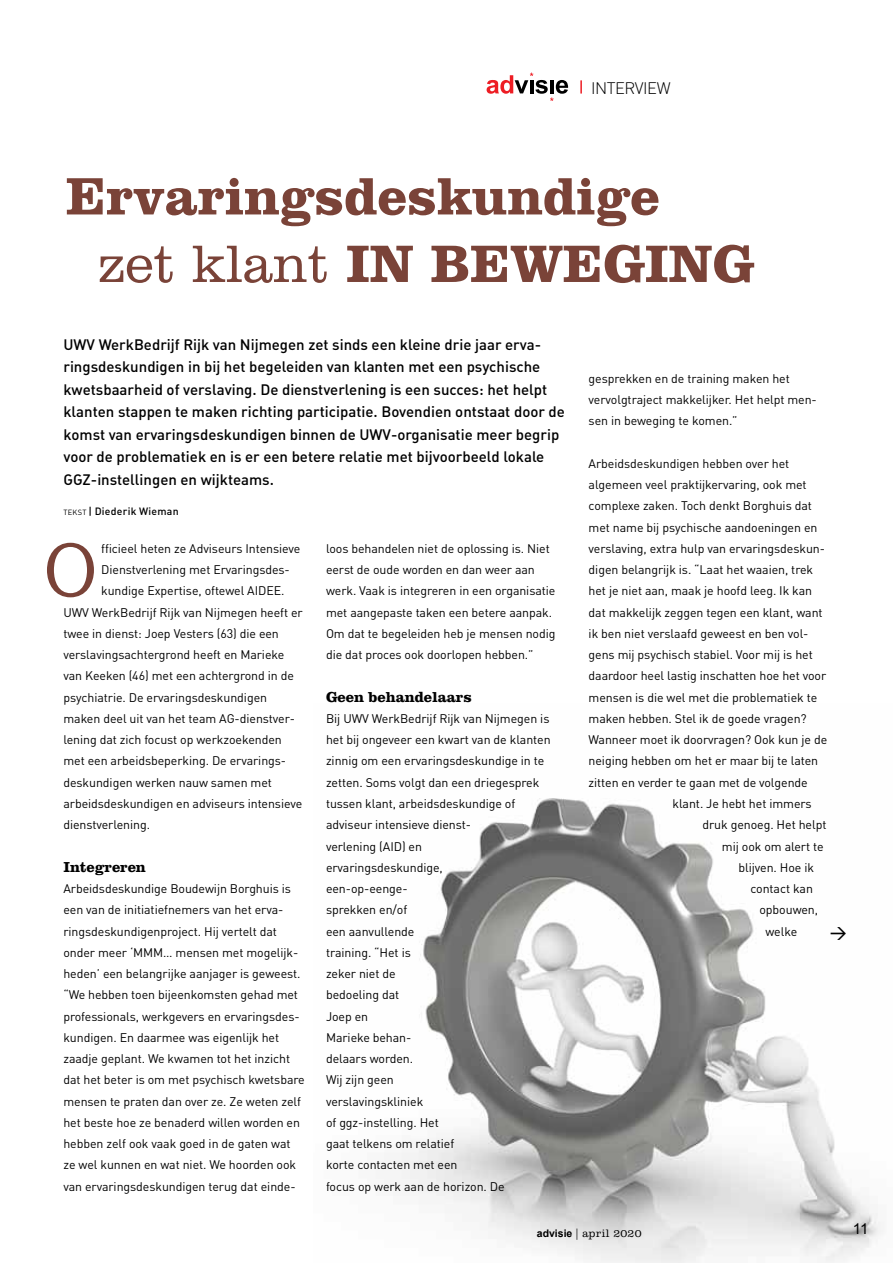
<style>
.page{position:relative;width:893px;height:1263px;background:#fff}
.page>*{position:absolute;margin:0;border:0;box-sizing:border-box;transform-origin:0 0}
.t1{font:300 77.55px "Clarendon LT Std";color:#7a4338;scale:.84 1}
.t2{font:700 54px/67.5px "Clarendon BT";letter-spacing:-.005em;color:#7a4338}
.t3{font:300 16.5px "DIN";color:#000}
.t4{font:16.5px "DIN Medium Alternate";color:#000}
.t5{font:15px/22.5px "DIN Medium Alternate";color:#000}
.t6{font:700 15px "Clarendon LT Std";letter-spacing:-.005em;color:#000}
.t7{font:15px "Arial";color:#000}
.t8{font:12.3px/21.3px "DIN";letter-spacing:-.005em;color:#000}
.t9{font:300 11.25px "Clarendon LT Std";letter-spacing:.02em;color:#000}
.t10{font:10.5px "DIN Medium Alternate";letter-spacing:.02em;color:#000}
.s1{font-weight:300}
.s2{font-family:"DIN";font-size:7.5px}
.s3{font-family:"Arial";font-weight:700;font-size:10.5px}
</style>
<div class="page">
<img style="left:401px;top:798px;width:482px;height:465px">
<svg style="left:487px;top:73px;width:81px;height:28px"></svg>
<svg style="left:580px;top:80px;width:2px;height:14px"></svg>
<h3 class="t3" style="left:591px;top:78px;width:79px">I NTERVIEW</h3>
<h2 class="t2" style="left:98px;top:161px;width:658px;text-indent:-33px">Ervaringsdeskundige<br><span class="s1">zet klant</span> in bewe ging</h2>
<p class="t5" style="left:63px;top:333px;width:503px">UWV WerkBedrijf Rijk van Nijmegen zet sinds een kleine drie jaar erva&shy;ringsdeskundigen in bij het begeleiden van klanten met een psychische kwetsbaarheid of verslaving. De dienstverlening is een succes: het helpt klanten stappen te maken richting participatie. Bovendien ontstaat door de komst van ervaringsdeskundigen binnen de UWV-organisatie meer begrip voor de problematiek en is er een betere relatie met bijvoorbeeld lokale GGZ-instellingen en wijkteams.</p>
<p class="t10" style="left:63px;top:504px;width:117px"><span class="s2">Tekst</span> | Diederik Wieman</p>
<h1 class="t1" style="left:45px;top:525px;width:62px">O</h1>
<p class="t8" style="left:101px;top:537px;width:201px">fficieel heten ze Adviseurs I ntensieve<br>Dienstverlening met Ervaringsdes&shy;kundige Expertise, oftewel AIDEE</p>
<p class="t8" style="left:63px;top:580px;width:241px;text-indent:218px">.<br>UWV WerkBedrijf Rijk van N ijmegen heeft er twee in dienst: Joep Vesters (63) die een verslavingsachtergrond heeft en Marieke van Keeken (46) met een achtergrond in de psychiatrie. De ervaringsdeskundigen maken deel uit van het team AG-dienstver&shy;lening dat zich focust op werkzoekenden met een arbeidsbeperking. De ervarings&shy;deskundigen werken nauw samen met arbeidsdeskundigen en adviseurs intensieve dienstverlening.</p>
<p class="t6" style="left:63px;top:858px;width:84px">Integreren</p>
<p class="t8" style="left:63px;top:878px;width:229px">Arbeidsdeskundige Boudewijn Borghuis is een van de initiatiefnemers van het erva&shy;ringsdeskundigenproject. Hij vertelt dat onder meer ‘MMM</p>
<p class="t8" style="left:326px;top:537px;width:231px">loos behandelen niet de oplossing is. N iet eerst de oude worden en dan weer aan werk. Vaak is integreren in een organisatie met aangepaste taken een betere aanpak.<br>Om dat te begeleiden heb je mensen nodig die dat proces ook doorlopen hebben.”</p>
<p class="t6" style="left:326px;top:687px;width:147px">Geen behandelaars</p>
<p class="t8" style="left:326px;top:708px;width:226px">B ij UWV WerkBedrijf Rijk van N ijmegen is het bij ongeveer een kwart van de klanten zinnig om een ervaringsdeskundige in te zetten. Soms volgt dan een driegesprek tussen klant, arbeidsdeskundige of adviseur intensieve dienst-<br>verlening (AID) en<br>ervaringsdeskundige,<br>een-op-eenge-<br>sprekken en/of<br>een aanvullende<br>training. “Het is<br>zeker niet de<br>bedoeling dat<br>Joep en<br>Marieke behan-<br>delaars worden.<br>Wij zijn geen<br>verslavingskliniek<br>of ggz-instelling. Het<br>gaat telkens om relatief<br>korte contacten met een<br>focus op werk aan de horizon. De</p>
<p class="t8" style="left:63px;top:941px;width:243px;text-indent:100px">… mensen met mogelijk&shy;heden’ een belangrijke aanjager is geweest. “We hebben toen bijeenkomsten gehad met professionals, werkgevers en ervaringsdes&shy;kundigen. En daarmee was eigenlijk het zaadje geplant. We kwamen tot het inzicht dat het beter is om met psychisch kwetsbare mensen te praten dan over ze. Ze weten zelf het beste hoe ze benaderd willen worden en hebben zelf ook vaak goed in de gaten wat ze wel kunnen en wat niet. We hoorden ook van ervaringsdeskundigen terug dat einde-</p>
<p class="t8" style="left:589px;top:367px;width:230px">gesprekken en de training maken het vervolgtraject makkelijker. Het helpt men&shy;sen in beweging te komen.”</p>
<p class="t8" style="left:589px;top:452px;width:202px">Arbeidsdeskundigen hebben over het</p>
<p class="t8" style="left:589px;top:474px;width:220px">algemeen veel praktijkervaring, ook met</p>
<p class="t8" style="left:589px;top:495px;width:225px">complexe zaken. Toch denkt Borghuis dat</p>
<p class="t8" style="left:589px;top:516px;width:230px">met name bij psychische aandoeningen en</p>
<p class="t8" style="left:589px;top:537px;width:238px">verslaving, extra hulp van ervaringsdeskun-</p>
<p class="t8" style="left:589px;top:559px;width:226px">digen belangrijk is. “Laat het waaien, trek</p>
<p class="t8" style="left:589px;top:580px;width:225px">het je niet aan, maak je hoofd leeg. I k kan</p>
<p class="t8" style="left:589px;top:601px;width:236px">dat makkelijk zeggen tegen een klant, want</p>
<p class="t8" style="left:589px;top:622px;width:221px">ik ben niet verslaafd geweest en ben vol-</p>
<p class="t8" style="left:589px;top:644px;width:226px">gens mij psychisch stabiel. Voor mij is het</p>
<p class="t8" style="left:589px;top:665px;width:239px">daardoor heel lastig inschatten hoe het voor</p>
<p class="t8" style="left:589px;top:686px;width:230px">mensen is die wel met die problematiek te</p>
<p class="t8" style="left:589px;top:708px;width:220px">maken hebben. Stel ik de goede vragen?</p>
<p class="t8" style="left:589px;top:729px;width:240px">Wanneer moet ik doorvragen? Ook kun je de</p>
<p class="t8" style="left:589px;top:750px;width:231px">neiging hebben om het er maar bij te laten</p>
<p class="t8" style="left:589px;top:771px;width:221px">zitten en verder te gaan met de volgende</p>
<p class="t8" style="left:672px;top:793px;width:141px">klant. Je hebt het immers</p>
<p class="t8" style="left:702px;top:814px;width:125px">druk genoeg. Het helpt</p>
<p class="t8" style="left:722px;top:835px;width:103px">mij ook om alert te</p>
<p class="t8" style="left:738px;top:856px;width:77px">blijven. Hoe ik</p>
<p class="t8" style="left:750px;top:878px;width:64px">contact kan</p>
<p class="t8" style="left:759px;top:899px;width:60px">opbouwen,</p>
<p class="t8" style="left:765px;top:920px;width:33px">welke</p>
<h3 class="t4" style="left:850px;top:925px;width:18px;rotate:90deg">&gt;</h3>
<p class="t9" style="left:537px;top:1226px;width:106px"><span class="s3">advisie</span> | april 2020</p>
<p class="t7" style="left:853px;top:1219px;width:17px">11</p>
</div>
